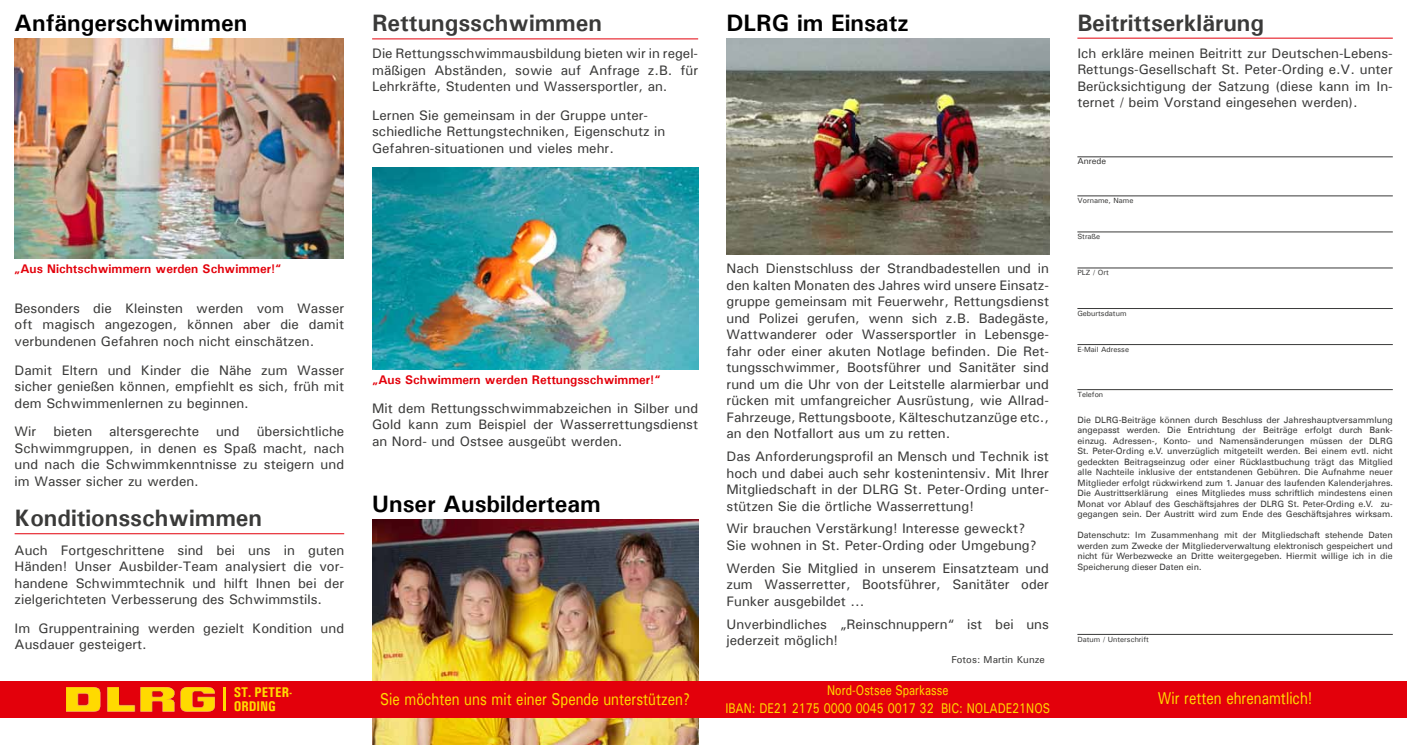
<style>
.page{position:relative;width:1407px;height:745px;background:#fff}
.page>*{position:absolute;margin:0;border:0;box-sizing:border-box;transform-origin:0 0}
.t1{font:700 23.75px "Univers";color:#3a3a39}
.t2{font:700 23.75px "Univers";color:#000}
.t3{font:500 17.25px "Univers";color:#ffda00;scale:.8 1}
.t4{font:700 14.12px/14.1px "Univers Condensed";color:#ffda00}
.t5{font:500 14px/17.5px "Univers";color:#ffda00;text-align:center;scale:.8 1}
.t6{font:500 13.75px/16.5px "Univers";color:#3a3a39;text-align:justify}
.t7{font:700 12.5px "Univers";color:#e3000b}
.t8{font:500 10px "Univers";color:#3a3a39}
.t9{font:8.75px/10.5px "DLRG Univers";color:#3a3a39;text-align:justify}
.t10{font:500 8.75px "Univers";color:#3a3a39}
.t11{font:500 7.5px "Univers";color:#3a3a39}
</style>
<div class="page">
<img style="left:726px;top:39px;width:323px;height:215px">
<img style="left:372px;top:519px;width:326px;height:225px">
<hr style="left:15px;top:533px;width:329px;height:1px;background:#e3000b">
<img style="left:14px;top:39px;width:330px;height:219px">
<hr style="left:372px;top:38px;width:326px;height:1px;background:#e3000b">
<img style="left:372px;top:167px;width:326px;height:202px">
<div style="left:0;top:680px;width:1407px;height:37px;background:#e3000b"></div>
<hr style="left:1077px;top:38px;width:316px;height:1px;background:#e3000b">
<hr style="left:1077px;top:156px;width:316px;height:1px;background:#3a3a39">
<hr style="left:1077px;top:195px;width:316px;height:1px;background:#3a3a39">
<hr style="left:1077px;top:231px;width:316px;height:1px;background:#3a3a39">
<hr style="left:1077px;top:267px;width:316px;height:1px;background:#3a3a39">
<hr style="left:1077px;top:308px;width:316px;height:1px;background:#3a3a39">
<hr style="left:1077px;top:344px;width:316px;height:1px;background:#3a3a39">
<hr style="left:1077px;top:389px;width:316px;height:1px;background:#3a3a39">
<hr style="left:1077px;top:633px;width:316px;height:1px;background:#3a3a39">
<img style="left:67px;top:687px;width:148px;height:23px">
<hr style="left:223px;top:686px;width:3px;height:24px;background:#ffda00">
<h1 class="t2" style="left:15px;top:7px;width:234px">Anfängerschwimmen</h1>
<h1 class="t1" style="left:372px;top:8px;width:232px">Rettungsschwimmen</h1>
<p class="t6" style="left:372px;top:45px;width:327px">Die Rettungsschwimmausbildung bieten wir in regel&shy;mäßigen Abständen, sowie auf Anfrage z.B. für Lehrkräfte, Studenten und Wassersportler, an.</p>
<p class="t6" style="left:372px;top:107px;width:295px;text-align:left">Lernen Sie gemeinsam in der Gruppe unter&shy;schiedliche Rettungstechniken, Eigenschutz in<br>Gefahren-situationen und vieles mehr.</p>
<h1 class="t2" style="left:726px;top:8px;width:184px">DLRG im Einsatz</h1>
<h1 class="t1" style="left:1077px;top:7px;width:188px">Beitrittserklärung</h1>
<p class="t6" style="left:1077px;top:44px;width:317px">Ich erkläre meinen Beitritt zur Deutschen-Lebens-Rettungs-Gesellschaft St. Peter-Ording e.V. unter Berücksichtigung der Satzung (diese kann im In&shy;ternet / beim Vorstand eingesehen werden).</p>
<p class="t7" style="left:14px;top:260px;width:269px">„Aus Nichtschwimmern werden Schwimmer!“</p>
<p class="t6" style="left:15px;top:299px;width:331px">Besonders die Kleinsten werden vom Wasser oft magisch angezogen, können aber die damit verbundenen Gefahren noch nicht einschätzen.</p>
<p class="t6" style="left:15px;top:361px;width:331px">Damit Eltern und Kinder die Nähe zum Wasser sicher genießen können, empfiehlt es sich, früh mit dem Schwimmenlernen zu beginnen.</p>
<p class="t6" style="left:15px;top:422px;width:331px">Wir bieten altersgerechte und übersichtliche Schwimmgruppen, in denen es Spaß macht, nach und nach die Schwimmkenntnisse zu steigern und im Wasser sicher zu werden.</p>
<h1 class="t1" style="left:15px;top:502px;width:249px">Konditionsschwimmen</h1>
<p class="t6" style="left:15px;top:541px;width:331px">Auch Fortgeschrittene sind bei uns in guten Händen! Unser Ausbilder-Team analysiert die vor&shy;handene Schwimmtechnik und hilft Ihnen bei der zielgerichteten Verbesserung des Schwimmstils.</p>
<p class="t6" style="left:15px;top:619px;width:331px">Im Gruppentraining werden gezielt Kondition und<br>Ausdauer gesteigert.</p>
<p class="t7" style="left:372px;top:371px;width:290px">„Aus Schwimmern werden Rettungsschwimmer!“</p>
<p class="t6" style="left:372px;top:399px;width:327px">Mit dem Rettungsschwimmabzeichen in Silber und Gold kann zum Beispiel der Wasserrettungsdienst an Nord- und Ostsee ausgeübt werden.</p>
<h1 class="t2" style="left:372px;top:488px;width:230px">Unser Ausbilderteam</h1>
<p class="t6" style="left:726px;top:260px;width:324px">Nach Dienstschluss der Strandbadestellen und in den kalten Monaten des Jahres wird unsere Einsatz&shy;gruppe gemeinsam mit Feuerwehr, Rettungsdienst und Polizei gerufen, wenn sich z.B. Badegäste, Wattwanderer oder Wassersportler in Lebensge&shy;fahr oder einer akuten Notlage befinden. Die Ret&shy;tungsschwimmer, Bootsführer und Sanitäter sind rund um die Uhr von der Leitstelle alarmierbar und rücken mit umfangreicher Ausrüstung, wie Allrad-Fahrzeuge, Rettungsboote, Kälteschutzanzüge etc., an den Notfallort aus um zu retten.</p>
<p class="t6" style="left:726px;top:447px;width:324px">Das Anforderungsprofil an Mensch und Technik ist hoch und dabei auch sehr kostenintensiv. Mit Ihrer Mitgliedschaft in der DLRG St. Peter-Ording unter&shy;stützen Sie die örtliche Wasserrettung!</p>
<p class="t6" style="left:726px;top:520px;width:312px">Wir brauchen Verstärkung! Interesse geweckt?<br>Sie wohnen in St. Peter-Ording oder Umgebung?</p>
<p class="t6" style="left:726px;top:559px;width:324px">Werden Sie Mitglied in unserem Einsatzteam und zum Wasserretter, Bootsführer, Sanitäter oder Funker ausgebildet ...</p>
<p class="t6" style="left:726px;top:615px;width:324px">Unverbindliches „Reinschnuppern“ ist bei uns jederzeit möglich!</p>
<p class="t10" style="left:1077px;top:155px;width:30px">Anrede</p>
<p class="t11" style="left:1077px;top:196px;width:58px">Vorname, Name</p>
<p class="t11" style="left:1077px;top:232px;width:24px">Straße</p>
<p class="t11" style="left:1077px;top:268px;width:33px">PLZ / Ort</p>
<p class="t11" style="left:1077px;top:308px;width:51px">Geburtsdatum</p>
<p class="t11" style="left:1077px;top:344px;width:53px">E-Mail Adresse</p>
<p class="t11" style="left:1077px;top:389px;width:27px">Telefon</p>
<p class="t9" style="left:1077px;top:414px;width:317px">Die DLRG-Beiträge können durch Beschluss der Jahreshauptversammlung angepasst werden. Die Entrichtung der Beiträge erfolgt durch Bank&shy;einzug. Adressen-, Konto- und Namensänderungen müssen der DLRG St. Peter-Ording e.V. unverzüglich mitgeteilt werden. Bei einem evtl. nicht gedeckten Beitragseinzug oder einer Rücklastbuchung trägt das Mitglied alle Nachteile inklusive der entstandenen Gebühren. Die Aufnahme neuer Mitglieder erfolgt rückwirkend zum 1. Januar des laufenden Kalenderjahres.<br>Die Austrittserklärung eines Mitgliedes muss schriftlich mindestens einen Monat vor Ablauf des Geschäftsjahres der DLRG St. Peter-Ording e.V. zu&shy;gegangen sein. Der Austritt wird zum Ende des Geschäftsjahres wirksam.</p>
<p class="t9" style="left:1077px;top:529px;width:317px">Datenschutz: Im Zusammenhang mit der Mitgliedschaft stehende Daten werden zum Zwecke der Mitgliederverwaltung elektronisch gespeichert und nicht für Werbezwecke an Dritte weitergegeben. Hiermit willige ich in die Speicherung dieser Daten ein.</p>
<p class="t11" style="left:1077px;top:634px;width:73px">Datum / Unterschrift</p>
<p class="t8" style="left:951px;top:653px;width:95px">Fotos: Martin Kunze</p>
<p class="t4" style="left:234px;top:684px;width:60px">ST. PETER-<br>ORDING</p>
<p class="t5" style="left:725px;top:681px;width:407px">Nord-Ostsee Sparkasse<br>IBAN: DE21 2175 0000 0045 0017 32 BIC: NOLADE21NOS</p>
<p class="t3" style="left:380px;top:687px;width:389px">Sie möchten uns mit einer Spende unterstützen?</p>
<p class="t3" style="left:1158px;top:686px;width:195px">Wir retten ehrenamtlich!</p>
</div>
